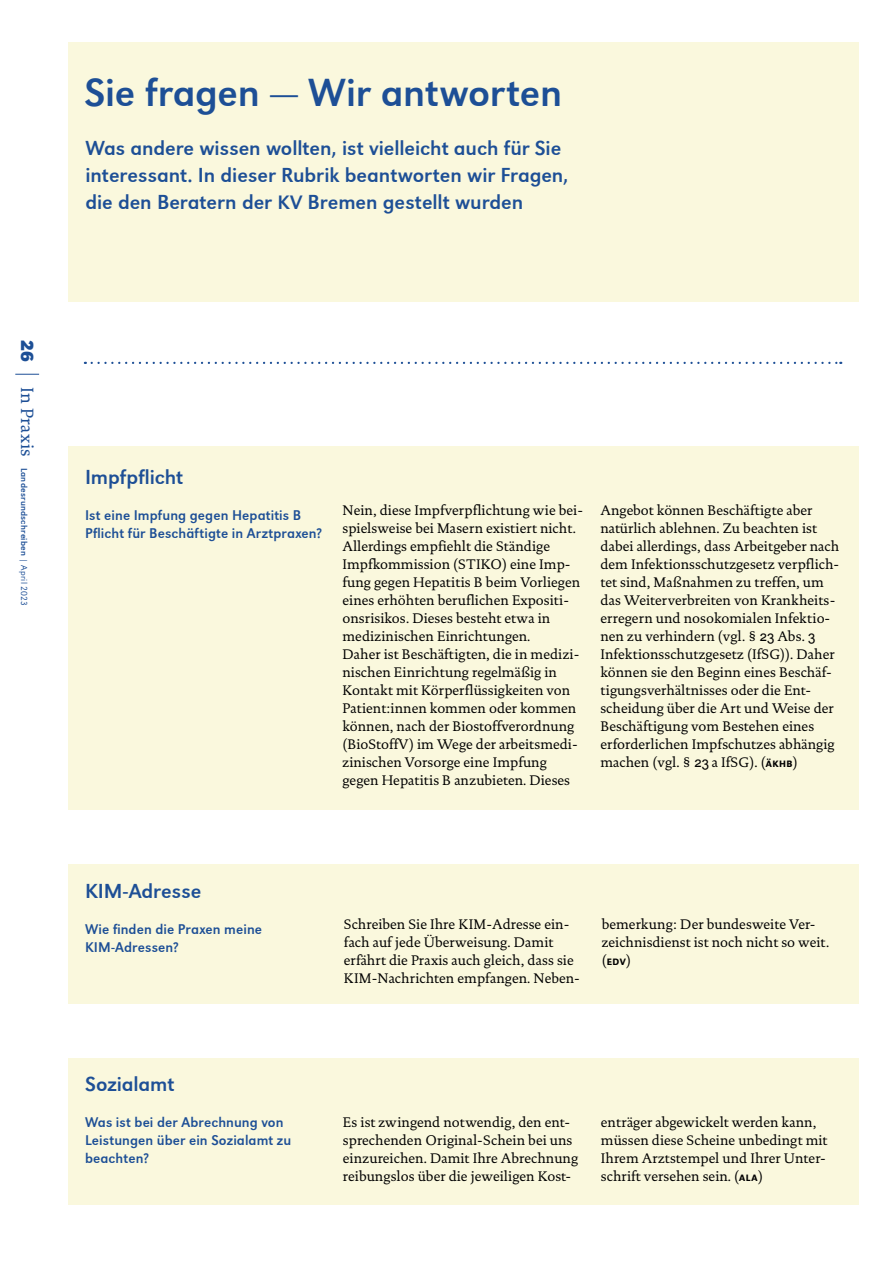
<style>
.page{position:relative;width:893px;height:1263px;background:#fff}
.page>*{position:absolute;margin:0;border:0;box-sizing:border-box;transform-origin:0 0}
.t1{font:40.5px "URW Grotesk";letter-spacing:-.01em;color:#1d4f96}
.t2{font:21px/27px "URW Grotesk";letter-spacing:-.005em;color:#1d4f96}
.t3{font:700 18px "URW Grotesk";color:#1d4f96}
.t4{font:14.55px/18px "URW Grotesk";letter-spacing:.005em;color:#1d4f96}
.t5{font:14.1px/18px "DTL Documenta TOT";color:#000}
.t6{font:500 9.6px "URW Grotesk";color:#000}
.t7{font:9px "URW Grotesk";letter-spacing:.025em;color:#1d4f96}
.s1{font-family:"DTL Documenta TOT";font-size:18px}
.s2{font-weight:300}
.s3{font-size:20.1px}
.s4{font-family:"Arial";font-size:13.5px}
.s5{font-family:"URW Grotesk";font-weight:500;font-size:9.6px}
.s6{font-family:"DTL Documenta TOT";font-weight:400;font-size:14.1px}
</style>
<div class="page">
<svg style="left:15px;top:374px;width:24px;height:1px"></svg>
<div style="left:68px;top:42px;width:791px;height:260px;background:#faf8dd"></div>
<svg style="left:92px;top:362px;width:749px;height:2px"></svg>
<div style="left:68px;top:1058px;width:791px;height:146px;background:#faf8dd"></div>
<div style="left:68px;top:865px;width:791px;height:139px;background:#faf8dd"></div>
<div style="left:68px;top:446px;width:791px;height:363px;background:#faf8dd"></div>
<p class="t3" style="left:38px;top:339px;width:23px;rotate:90deg">26</p>
<p class="t7" style="left:29px;top:387px;width:220px;rotate:90deg"><span class="s1">In Praxis</span> Landesrundschreiben | <span class="s2">April 2023</span></p>
<h1 class="t1" style="left:84px;top:69px;width:479px">Sie fragen ― Wir antworten</h1>
<h2 class="t2" style="left:85px;top:135px;width:485px">Was andere wissen wollten, ist vielleicht auch für Sie interessant. In dieser Rubrik beantworten wir Fragen, die den Beratern der <span class="s3">KV</span> Bremen gestellt wurden</h2>
<h2 class="t2" style="left:85px;top:463px;width:100px">Impfpflicht</h2>
<p class="t4" style="left:85px;top:506px;width:238px">Ist eine Impfung gegen Hepatitis B<br>Pflicht für Beschäftigte in Arztpraxen?</p>
<p class="t5" style="left:342px;top:501px;width:242px">Nein, diese Impfverpflichtung wie bei&shy;spielsweise bei Masern existiert nicht.<br>Allerdings empfiehlt die Ständige Impfkommission (STIKO) eine Imp&shy;fung gegen Hepatitis B beim Vorliegen eines erhöhten beruflichen Expositi&shy;onsrisikos. Dieses besteht etwa in medizinischen Einrichtungen.<br>Daher ist Beschäftigten, die in medizi&shy;nischen Einrichtung regelmäßig in Kontakt mit Körperflüssigkeiten von Patient:innen kommen oder kommen können, nach der Biostoffverordnung (BioStoffV) im Wege der arbeitsmedi&shy;zinischen Vorsorge eine Impfung gegen Hepatitis B anzubieten. Dieses</p>
<p class="t5" style="left:600px;top:501px;width:240px">Angebot können Beschäftigte aber natürlich ablehnen. Zu beachten ist dabei allerdings, dass Arbeitgeber nach dem Infektionsschutzgesetz verpflich&shy;tet sind, Maßnahmen zu treffen, um das Weiterverbreiten von Krankheits&shy;erregern und nosokomialen Infektio&shy;nen zu verhindern (vgl. § <span class="s4">23</span> Abs. <span class="s4">3<br></span>Infektionsschutzgesetz (IfSG)). Daher können sie den Beginn eines Beschäf&shy;tigungsverhältnisses oder die Ent&shy;scheidung über die Art und Weise der Beschäftigung vom Bestehen eines erforderlichen Impfschutzes abhängig machen (vgl. § <span class="s4">23</span> a IfSG). (<span class="s5">ÄKHB</span>)</p>
<h2 class="t2" style="left:85px;top:877px;width:118px">KIM-Adresse</h2>
<p class="t4" style="left:85px;top:920px;width:179px">Wie finden die Praxen meine<br>KIM-Adressen?</p>
<h2 class="t2" style="left:85px;top:1071px;width:91px">Sozialamt</h2>
<p class="t4" style="left:85px;top:1113px;width:208px">Was ist bei der Abrechnung von<br>Leistungen über ein Sozialamt zu beachten?</p>
<p class="t5" style="left:344px;top:915px;width:238px">Schreiben Sie Ihre KIM-Adresse ein&shy;fach auf jede Überweisung. Damit erfährt die Praxis auch gleich, dass sie KIM-Nachrichten empfangen. Neben-</p>
<p class="t5" style="left:602px;top:915px;width:229px">bemerkung: Der bundesweite Ver&shy;zeichnisdienst ist noch nicht so weit.</p>
<p class="t6" style="left:602px;top:956px;width:31px"><span class="s6">(</span>EDV<span class="s6">)</span></p>
<p class="t5" style="left:343px;top:1113px;width:237px">Es ist zwingend notwendig, den ent&shy;sprechenden Original-Schein bei uns einzureichen. Damit Ihre Abrechnung reibungslos über die jeweiligen Kost-</p>
<p class="t5" style="left:601px;top:1113px;width:228px">enträger abgewickelt werden kann, müssen diese Scheine unbedingt mit Ihrem Arztstempel und Ihrer Unter&shy;schrift versehen sein. (<span class="s5">ALA</span>)</p>
</div>
